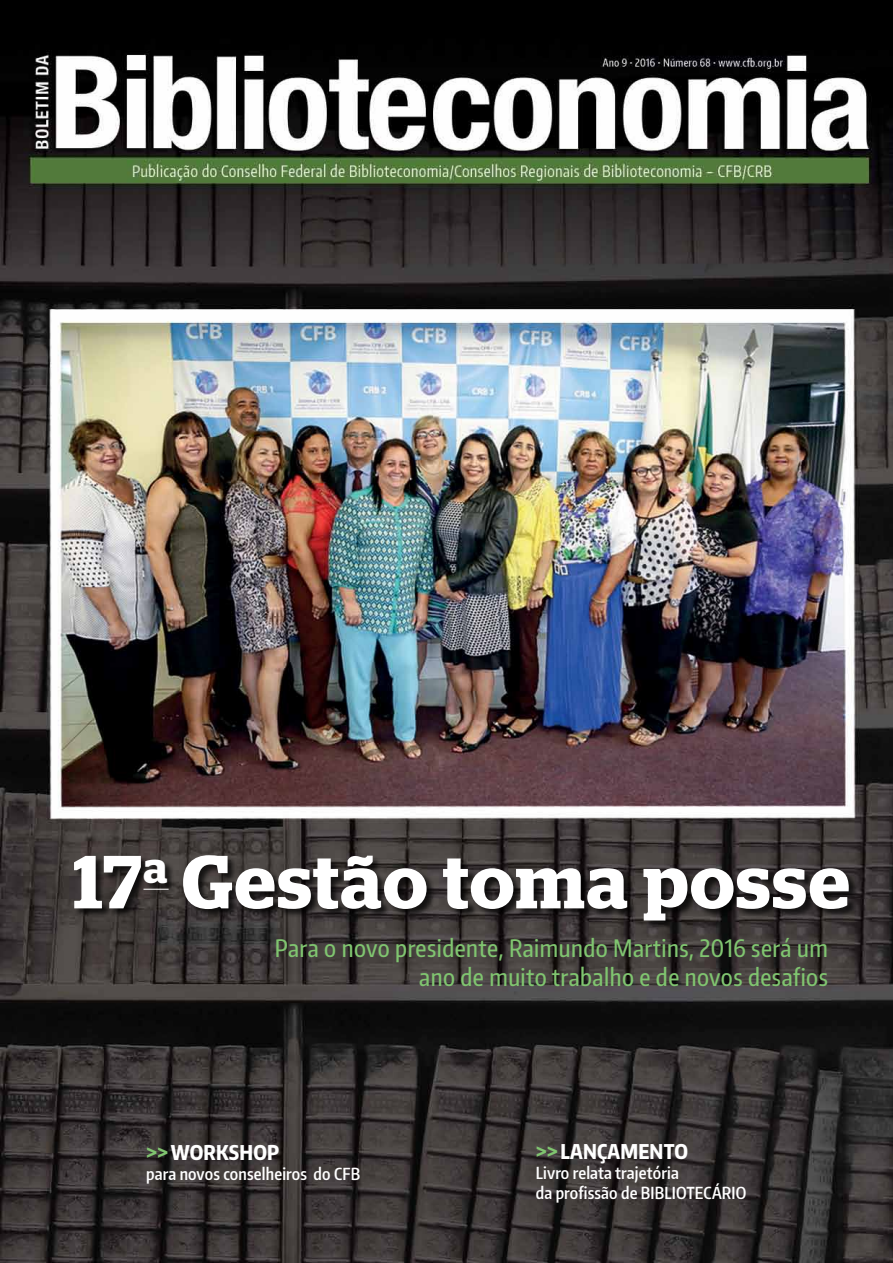
<style>
.page{position:relative;width:893px;height:1263px;background:#fff}
.page>*{position:absolute;margin:0;border:0;box-sizing:border-box;transform-origin:0 0}
.t1{font:600 75px "Stag";letter-spacing:.025em;color:#fff}
.t2{font:500 24px/28.8px "Encode Sans Compressed";letter-spacing:.02em;color:#80c570;text-align:right}
.t3{font:800 20.4px "Encode Sans Compressed";letter-spacing:.01em;color:#fff}
.t4{font:600 16.65px/20.4px "Encode Sans Compressed";letter-spacing:.01em;color:#fff}
.s1{color:#80c570}
</style>
<div class="page">
<img style="left:0;top:0;width:893px;height:1263px">
<div style="left:74px;top:855px;width:785px;height:75px;background:#000;opacity:.73"></div>
<svg style="left:143px;top:889px;width:26px;height:1px"></svg>
<h1 class="t1" style="left:73px;top:838px;width:778px">17<sup>a</sup> Gestão toma posse</h1>
<p class="t2" style="left:275px;top:933px;width:554px">Para o novo presidente, Raimundo Martins, 2016 será um ano de muito trabalho e de novos desafios</p>
<p class="t3" style="left:146px;top:1138px;width:135px"><span class="s1">&gt;&gt;</span>WORKSHOP</p>
<p class="t4" style="left:146px;top:1163px;width:216px">para novos conselheiros do CFB</p>
<p class="t3" style="left:536px;top:1137px;width:154px"><span class="s1">&gt;&gt;</span> LANÇAMENTO</p>
<p class="t4" style="left:536px;top:1162px;width:212px">Livro relata trajetória<br>da profissão de bibliotecário</p>
</div>
